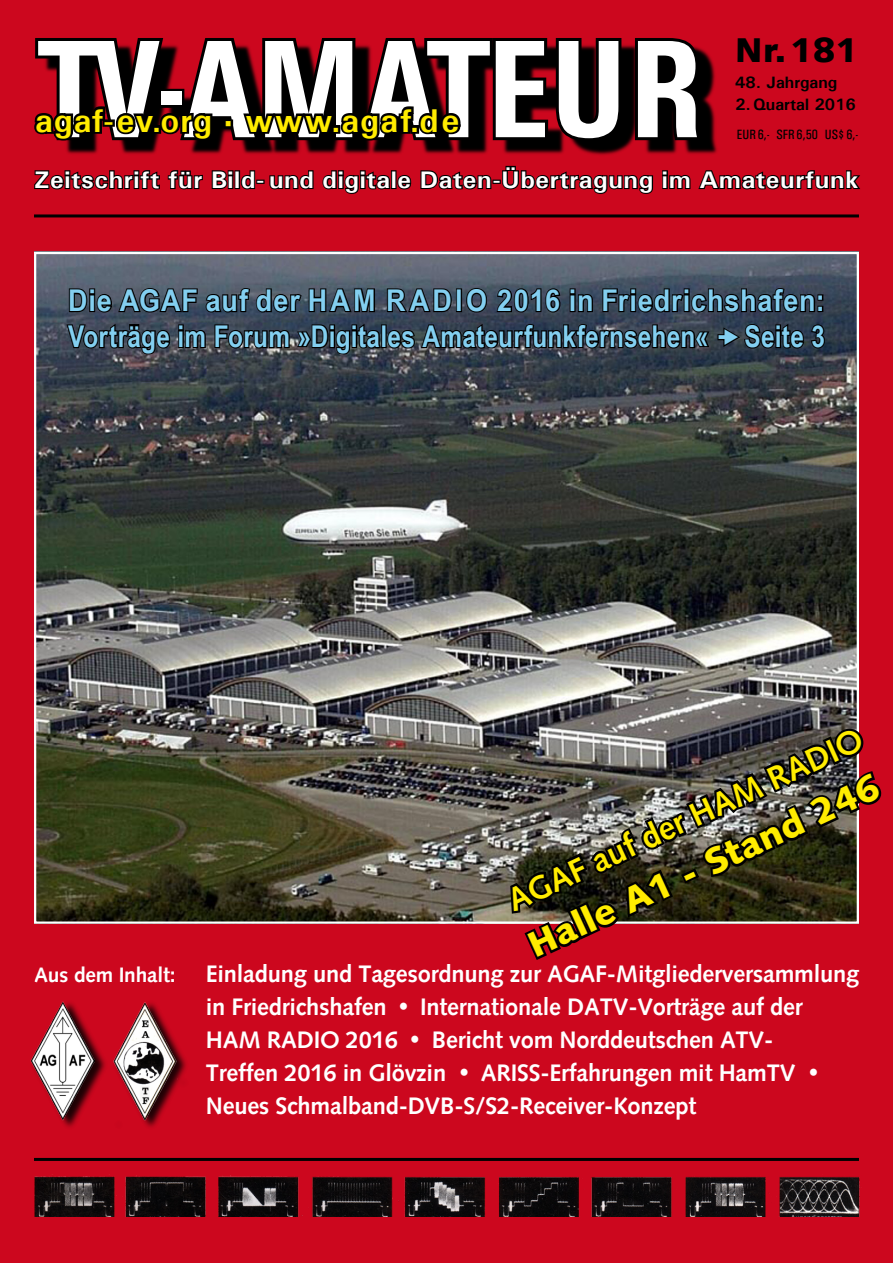
<style>
.page{position:relative;width:893px;height:1263px;background:#cc071e}
.page>*{position:absolute;margin:0;border:0;box-sizing:border-box;transform-origin:0 0}
.t1{font:700 condensed 141px "Univers";letter-spacing:-.01em;color:#fff}
.t2{font:900 36px "Syntax LT";color:#ffec00}
.t3{font:900 34.5px "Syntax LT";color:#000}
.t4{font:700 33px "Univers";letter-spacing:.03em;color:#ffec00}
.t5{font:700 33px "Syntax LT";color:#ffec00}
.t6{font:700 30px/36px "Arial Narrow";letter-spacing:.015em;color:#83cff0;scale:1.09 1}
.t7{font:700 24px/33px "Syntax LT";letter-spacing:-.01em;color:#fff}
.t8{font:700 24px "Univers";letter-spacing:.025em;color:#fff;scale:1.06 1}
.t9{font:700 21px "Syntax LT";letter-spacing:-.01em;color:#fff}
.t10{font:700 16.5px/22.5px "Univers";color:#000}
.t11{font:13.5px "Univers Condensed";color:#000}
</style>
<div class="page">
<img style="left:37px;top:255px;width:819px;height:666px">
<img style="left:34px;top:1174px;width:826px;height:42px">
<hr style="left:34px;top:1158px;width:825px;height:3px;background:#000">
<div style="left:31px;top:999px;width:77px;height:132px;background:#000;opacity:.86"></div>
<img style="left:31px;top:1002px;width:64px;height:119px">
<div style="left:113px;top:1000px;width:77px;height:130px;background:#000;opacity:.85"></div>
<img style="left:113px;top:1001px;width:65px;height:119px">
<svg style="left:508px;top:725px;width:374px;height:235px"></svg>
<svg style="left:68px;top:274px;width:308px;height:40px;background:#3b4450"></svg>
<svg style="left:386px;top:287px;width:67px;height:27px;background:#292f39"></svg>
<div style="left:456px;top:288px;width:6px;height:24px;border:2px solid #000"></div>
<svg style="left:465px;top:287px;width:23px;height:27px"></svg>
<svg style="left:495px;top:287px;width:67px;height:27px;background:#242b35"></svg>
<svg style="left:570px;top:288px;width:24px;height:25px"></svg>
<svg style="left:601px;top:287px;width:222px;height:27px;background:#202832"></svg>
<svg style="left:65px;top:322px;width:107px;height:34px;background:#292e37"></svg>
<svg style="left:178px;top:324px;width:29px;height:25px"></svg>
<svg style="left:34px;top:38px;width:826px;height:180px"></svg>
<svg style="left:213px;top:322px;width:613px;height:34px;background:#272d36"></svg>
<p class="t1" style="left:34px;top:5px;width:670px">TV-AMATEUR</p>
<p class="t8" style="left:34px;top:165px;width:780px">Zeitschrift für Bild- und digitale Daten-Übertragung im Amateurfunk</p>
<p class="t3" style="left:735px;top:30px;width:125px">Nr. 181</p>
<p class="t10" style="left:735px;top:71px;width:122px">48. Jahrgang<br>2.Quartal 2016</p>
<p class="t4" style="left:35px;top:100px;width:178px">agaf-ev.org</p>
<p class="t4" style="left:245px;top:100px;width:216px">www.agaf.de</p>
<p class="t11" style="left:737px;top:126px;width:123px">EUR 6,- SFR 6,50 US$ 6,-</p>
<p class="t6" style="left:68px;top:281px;width:696px">Die AGAF auf der HAM RADIO 2016 in Friedrichshafen:<br>Vorträge im Forum »Digitales Amateurfunkfernsehen« Seite 3</p>
<p class="t5" style="left:501px;top:884px;width:390px;rotate:-25deg">AGAF auf der HAM RADIO</p>
<p class="t2" style="left:521px;top:927px;width:385px;rotate:-25deg">Halle A1 - Stand 246</p>
<p class="t9" style="left:34px;top:962px;width:143px">Aus dem Inhalt:</p>
<p class="t7" style="left:206px;top:957px;width:655px">Einladung und Tagesordnung zur AGAF-Mitgliederversammlung in Friedrichshafen • Internationale DATV-Vorträge auf der HAM RADIO 2016 • Bericht vom Norddeutschen ATV-<br>Treffen 2016 in Glövzin • ARISS-Erfahrungen mit HamTV • Neues Schmalband-DVB-S/S2-Receiver-Konzept</p>
</div>
